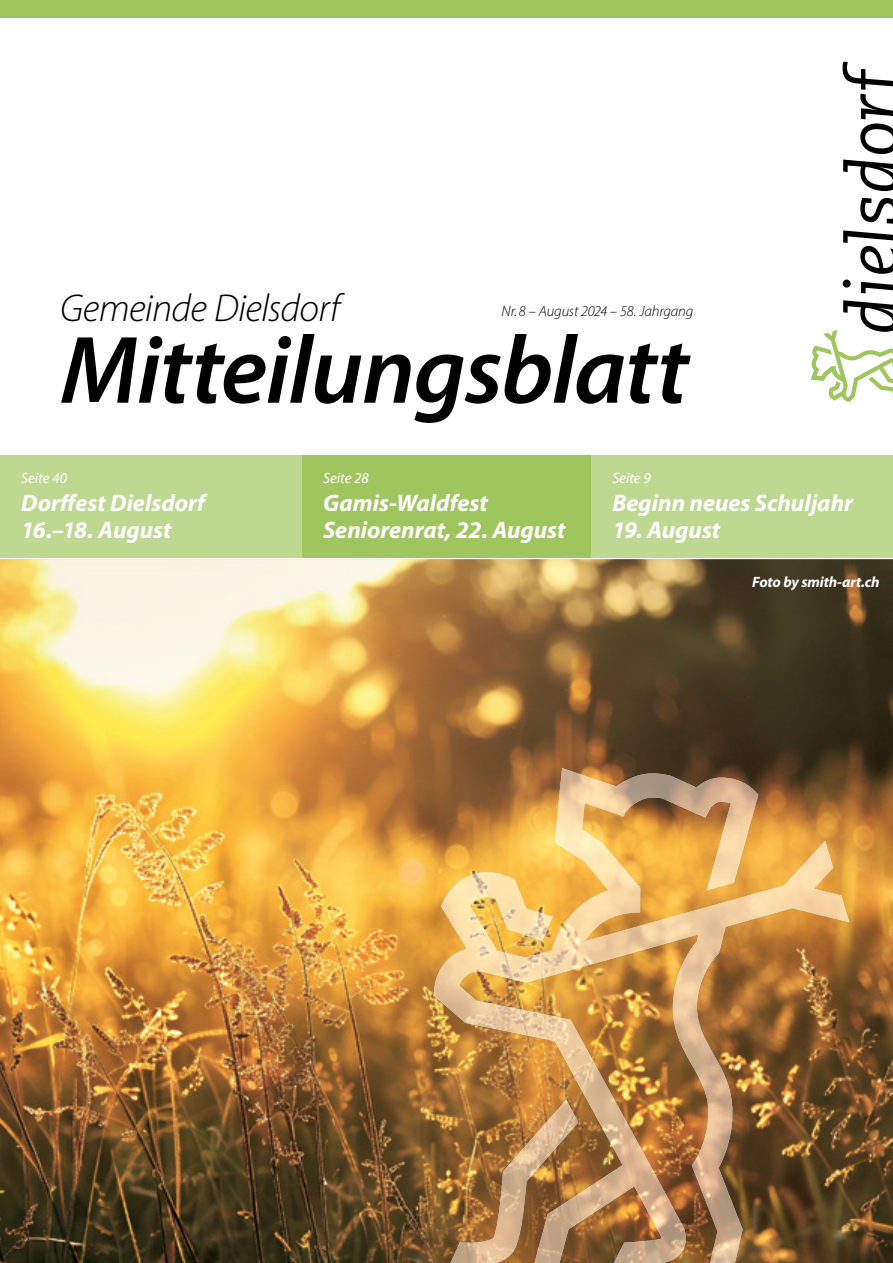
<style>
.page{position:relative;width:893px;height:1263px;background:#fff}
.page>*{position:absolute;margin:0;border:0;box-sizing:border-box;transform-origin:0 0}
.t1{font:italic 600 96.75px "Myriad Pro";letter-spacing:-.015em;color:#000}
.t2{font:italic 300 39px "Myriad Pro";letter-spacing:-.015em;color:#000}
.t3{font:italic 700 24px/27px "Myriad Pro";color:#fff}
.t4{font:italic 300 15px "Myriad Pro";letter-spacing:-.005em;color:#000}
.t5{font:italic 15px "Myriad Pro";letter-spacing:-.005em;color:#fff}
.t6{font:italic 700 15px "Myriad Pro";letter-spacing:-.01em;color:#fff}
</style>
<div class="page">
<div style="left:0;top:0;width:893px;height:17px;background:#9fc65e"></div>
<svg style="left:843px;top:198px;width:50px;height:95px"></svg>
<svg style="left:842px;top:62px;width:51px;height:129px"></svg>
<svg style="left:811px;top:300px;width:82px;height:102px"></svg>
<div style="left:591px;top:455px;width:302px;height:102px;background:#bed891"></div>
<div style="left:302px;top:455px;width:289px;height:102px;background:#9fc65e"></div>
<div style="left:0;top:455px;width:302px;height:102px;background:#bed891"></div>
<img style="left:0;top:559px;width:893px;height:704px">
<img style="left:450px;top:1100px;width:128px;height:163px">
<img style="left:537px;top:768px;width:105px;height:198px">
<img style="left:641px;top:773px;width:117px;height:44px">
<img style="left:693px;top:817px;width:156px;height:149px">
<img style="left:434px;top:872px;width:104px;height:165px">
<img style="left:641px;top:911px;width:53px;height:352px">
<img style="left:537px;top:965px;width:53px;height:140px">
<img style="left:693px;top:965px;width:50px;height:298px">
<img style="left:589px;top:1054px;width:53px;height:209px">
<img style="left:537px;top:1186px;width:53px;height:77px">
<svg style="left:534px;top:1251px;width:4px;height:12px"></svg>
<h2 class="t2" style="left:60px;top:284px;width:281px">Gemeinde Dielsdorf</h2>
<p class="t4" style="left:502px;top:302px;width:193px">Nr. 8 – August 2024 – 58. Jahrgang</p>
<h1 class="t1" style="left:60px;top:317px;width:630px">Mitteilungsblatt</h1>
<p class="t5" style="left:21px;top:470px;width:47px">Seite 40</p>
<p class="t3" style="left:21px;top:490px;width:185px">Dorffest Dielsdorf<br>16.–18. August</p>
<p class="t5" style="left:323px;top:470px;width:47px">Seite 28</p>
<p class="t3" style="left:323px;top:490px;width:244px">Gamis-Waldfest<br>Seniorenrat, 22. August</p>
<p class="t5" style="left:612px;top:470px;width:40px">Seite 9</p>
<p class="t3" style="left:612px;top:490px;width:242px">Beginn neues Schuljahr</p>
<p class="t3" style="left:612px;top:517px;width:109px">19. August</p>
<p class="t6" style="left:752px;top:573px;width:129px">Foto by smith-art.ch</p>
</div>
